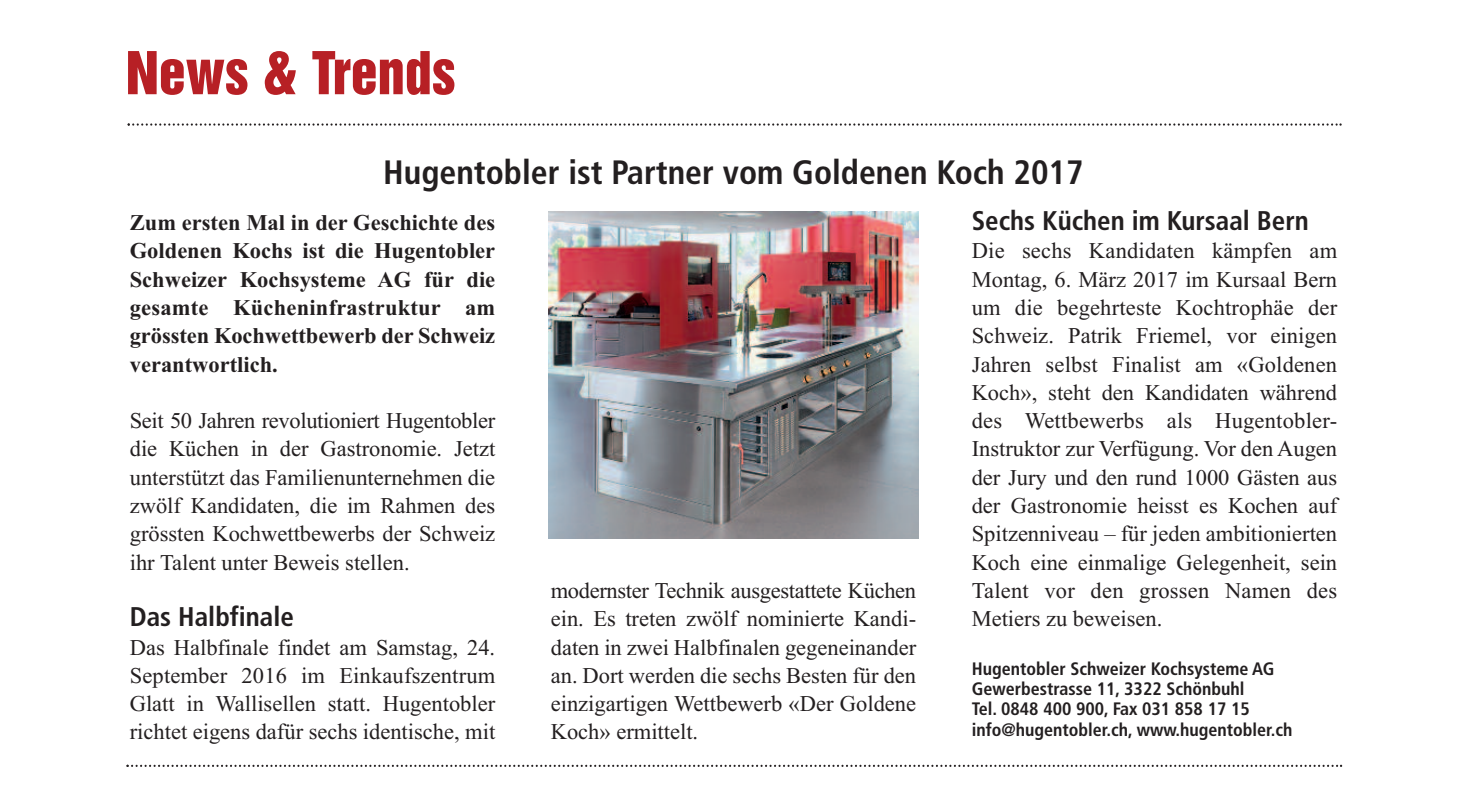
<style>
.page{position:relative;width:1467px;height:785px;background:#fff}
.page>*{position:absolute;margin:0;border:0;box-sizing:border-box;transform-origin:0 0}
.t1{font:54px "Helvetica Inserat";color:#b72025}
.t2{font:700 condensed 33.75px "Frutiger";color:#231f20}
.t3{font:700 condensed 27px "Frutiger";color:#231f20}
.t4{font:22.5px/28.3px "Times New Roman";color:#231f20;text-align:justify}
.t5{font:700 22.5px/28.3px "Times New Roman";letter-spacing:-.005em;color:#231f20;text-align:justify}
.t6{font:700 condensed 18px/20.2px "Frutiger";color:#231f20}
</style>
<div class="page">
<svg style="left:128px;top:123px;width:1214px;height:3px"></svg>
<img style="left:549px;top:212px;width:369px;height:326px">
<svg style="left:126px;top:764px;width:1216px;height:2px"></svg>
<h1 class="t1" style="left:126px;top:51px;width:331px">News &amp; Trends</h1>
<h2 class="t2" style="left:383px;top:159px;width:702px">Hugentobler ist Partner vom Goldenen Koch 2017</h2>
<p class="t5" style="left:130px;top:208px;width:367px">Zum ersten Mal in der Geschichte des Goldenen Kochs ist die Hugentobler Schweizer Kochsysteme AG für die gesamte Kücheninfrastruktur am grössten Kochwettbewerb der Schweiz verantwortlich.</p>
<p class="t4" style="left:130px;top:406px;width:367px">Seit 50 Jahren revolutioniert Hugentobler die Küchen in der Gastronomie. Jetzt unterstützt das Familienunternehmen die zwölf Kandidaten, die im Rahmen des grössten Kochwettbewerbs der Schweiz ihr Talent unter Beweis stellen.</p>
<p class="t3" style="left:130px;top:606px;width:166px">Das Halbfinale</p>
<p class="t4" style="left:130px;top:632px;width:367px">Das Halbfinale findet am Samstag, 24.<br>September 2016 im Einkaufszentrum Glatt in Wallisellen statt. Hugentobler richtet eigens dafür sechs identische, mit</p>
<p class="t4" style="left:551px;top:576px;width:367px">modernster Technik ausgestattete Küchen ein. Es treten zwölf nominierte Kandi&shy;daten in zwei Halbfinalen gegeneinander an. Dort werden die sechs Besten für den einzigartigen Wettbewerb «Der Goldene Koch» ermittelt.</p>
<p class="t3" style="left:972px;top:210px;width:339px">Sechs Küchen im Kursaal Bern</p>
<p class="t4" style="left:972px;top:236px;width:367px">Die sechs Kandidaten kämpfen am Montag, 6. März 2017 im Kursaal Bern um die begehrteste Kochtrophäe der Schweiz. Patrik Friemel, vor einigen Jahren selbst Finalist am «Goldenen Koch», steht den Kandidaten während des Wettbewerbs als Hugentobler-Instruktor zur Verfügung. Vor den Augen der Jury und den rund 1000 Gästen aus der Gastronomie heisst es Kochen auf Spitzenniveau – für jeden ambitionierten Koch eine einmalige Gelegenheit, sein Talent vor den grossen Namen des Metiers zu beweisen.</p>
<p class="t6" style="left:972px;top:659px;width:322px">Hugentobler Schweizer Kochsysteme AG Gewerbestrasse 11, 3322 Schönbuhl<br>Tel. 0848 400 900, Fax 031 858 17 15 info@hugentobler.ch, www.hugentobler.ch</p>
</div>
